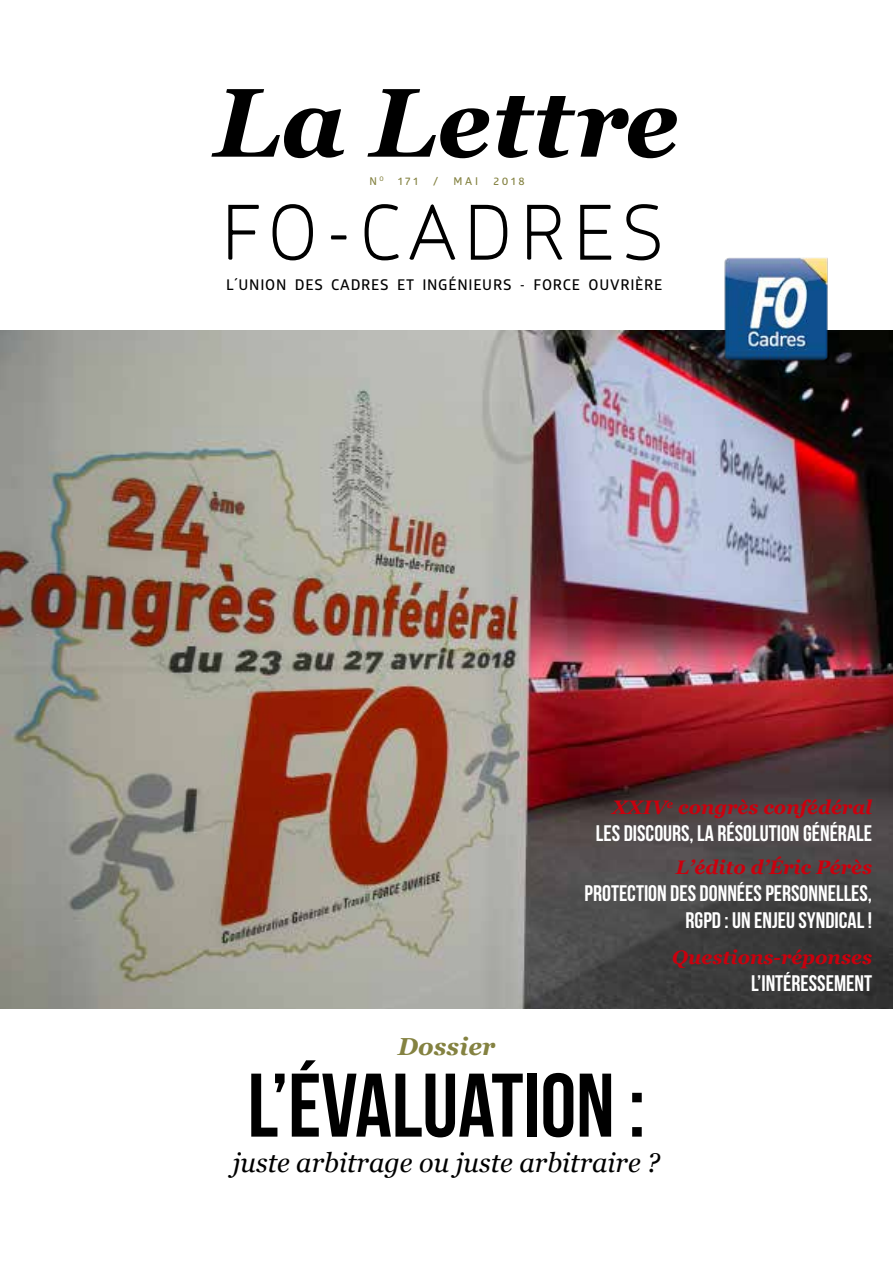
<style>
.page{position:relative;width:893px;height:1263px;background:#fff}
.page>*{position:absolute;margin:0;border:0;box-sizing:border-box;transform-origin:0 0}
.t1{font:italic 700 97.5px "Georgia";color:#000}
.t2{font:700 90px "Bebas Neue";color:#000}
.t3{font:italic 27px "Georgia";color:#000}
.t4{font:italic 700 24.6px "Georgia";color:#848241}
.t5{font:700 22.5px/27px "Bebas Neue";color:#fff;text-align:right}
.t6{font:italic 700 19.5px "Georgia";color:#cb000d}
.t7{font:14.85px "Glober Bold Free";letter-spacing:.05em;color:#000}
.t8{font:10.8px "Glober Bold Free";letter-spacing:.25em;color:#848241}
</style>
<div class="page">
<img style="left:0;top:331px;width:893px;height:677px">
<svg style="left:228px;top:204px;width:31px;height:56px"></svg>
<svg style="left:272px;top:204px;width:41px;height:57px"></svg>
<svg style="left:331px;top:235px;width:16px;height:5px"></svg>
<svg style="left:364px;top:204px;width:35px;height:57px"></svg>
<svg style="left:409px;top:204px;width:47px;height:56px"></svg>
<svg style="left:470px;top:204px;width:38px;height:56px"></svg>
<svg style="left:527px;top:204px;width:36px;height:56px"></svg>
<svg style="left:580px;top:204px;width:32px;height:56px"></svg>
<svg style="left:626px;top:204px;width:34px;height:57px"></svg>
<img style="left:723px;top:257px;width:106px;height:104px">
<h1 class="t1" style="left:214px;top:50px;width:466px">La Lettre</h1>
<p class="t8" style="left:369px;top:173px;width:16px">N <sup>O</sup></p>
<p class="t8" style="left:398px;top:173px;width:21px">171</p>
<p class="t8" style="left:433px;top:173px;width:7px">/</p>
<p class="t8" style="left:454px;top:173px;width:26px">MAI</p>
<p class="t8" style="left:493px;top:173px;width:33px">2018</p>
<p class="t7" style="left:226px;top:274px;width:438px">L´UNION DES CADRES ET INGÉNIEURS - FORCE OUVRIÈRE</p>
<p class="t6" style="left:612px;top:793px;width:262px">XXIV<sup>e</sup> congrès confédéral</p>
<p class="t5" style="left:596px;top:820px;width:278px">LES DISCOURS, LA RÉSOLUTION GÉNÉRALE</p>
<p class="t6" style="left:676px;top:852px;width:198px">L’édito d’Éric Pérès</p>
<p class="t5" style="left:585px;top:879px;width:289px">PROTECTION DES DONNÉES PERSONNELLES,<br>RGPD : UN ENJEU SYNDICAL !</p>
<p class="t6" style="left:672px;top:942px;width:201px">Questions-réponses</p>
<p class="t5" style="left:751px;top:969px;width:122px">L’INTÉRESSEMENT</p>
<p class="t4" style="left:398px;top:1028px;width:99px">Dossier</p>
<h2 class="t2" style="left:248px;top:1056px;width:399px">L’ÉVALUATION :</h2>
<p class="t3" style="left:233px;top:1143px;width:429px">juste arbitrage ou juste arbitraire ?</p>
</div>
